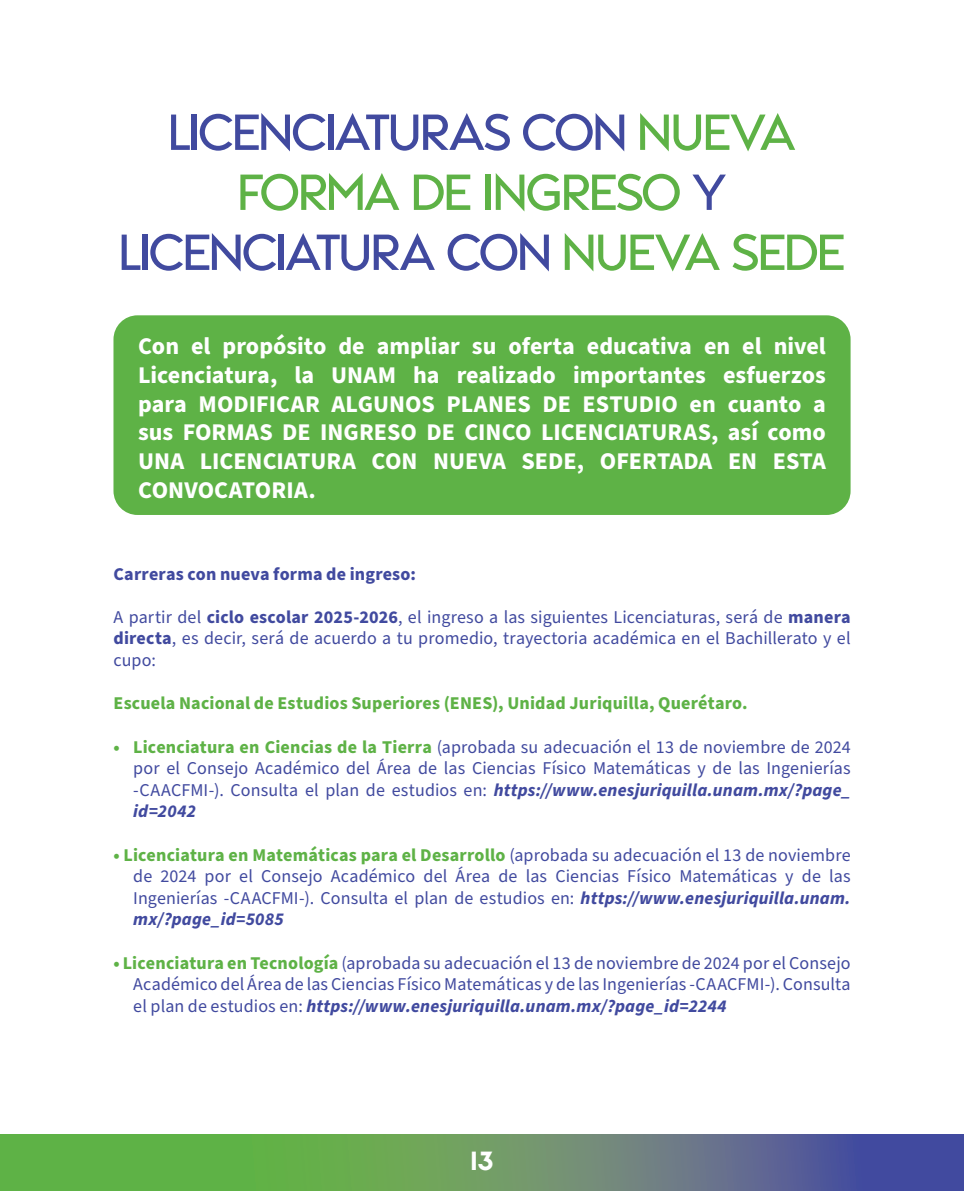
<style>
.page{position:relative;width:964px;height:1191px;background:#fff}
.page>*{position:absolute;margin:0;border:0;box-sizing:border-box;transform-origin:0 0}
.t1{font:50px/60px "Edge Display";letter-spacing:-.005em;color:#414a9f;text-align:center}
.t2{font:700 26px "Edge Display";color:#fff}
.t3{font:700 24px/28.8px "Source Sans Pro";color:#fff;text-align:justify}
.t4{font:18px/21.6px "Source Sans Pro";letter-spacing:.005em;color:#414a9f;text-align:justify}
.t5{font:700 18px "Source Sans Pro";letter-spacing:.01em;color:#5eb246}
.t6{font:700 18px "Source Sans Pro";letter-spacing:.01em;color:#414a9f}
.s1{color:#5eb246}
.s2{font-weight:700}
.s3{font-weight:700;color:#5eb246}
.s4{font-weight:700;font-style:italic}
</style>
<div class="page">
<svg style="left:0;top:1134px;width:964px;height:57px;background:#618f6b"></svg>
<div style="left:113px;top:315px;width:737px;height:200px;background:#5eb246;border-radius:24px"></div>
<h1 class="t1" style="left:119px;top:102px;width:727px">LICENCIATURAS CON <span class="s1">NUEVA<br>FORMA DE INGRESO</span> Y<br>LICENCIATURA CON <span class="s1">NUEVA SEDE</span></h1>
<p class="t3" style="left:138px;top:332px;width:689px">Con el propósito de ampliar su oferta educativa en el nivel Licenciatura, la UNAM ha realizado importantes esfuerzos para MODIFICAR ALGUNOS PLANES DE ESTUDIO en cuanto a sus FORMAS DE INGRESO DE CINCO LICENCIATURAS, así como UNA LICENCIATURA CON NUEVA SEDE, OFERTADA EN ESTA CONVOCATORIA.</p>
<p class="t6" style="left:113px;top:561px;width:304px">Carreras con nueva forma de ingreso:</p>
<p class="t4" style="left:113px;top:606px;width:739px">A partir del <span class="s2">ciclo escolar 2025-2026</span>, el ingreso a las siguientes Licenciaturas, será de <span class="s2">manera directa</span>, es decir, será de acuerdo a tu promedio, trayectoria académica en el Bachillerato y el cupo:</p>
<p class="t5" style="left:113px;top:691px;width:636px">Escuela Nacional de Estudios Superiores (ENES), Unidad Juriquilla, Querétaro.</p>
<p class="t4" style="left:133px;top:736px;width:719px;text-indent:-20px"><span class="s3">• Licenciatura en Ciencias de la Tierra</span> (aprobada su adecuación el 13 de noviembre de 2024 por el Consejo Académico del Área de las Ciencias Físico Matemáticas y de las Ingenierías -CAACFMI-). Consulta el plan de estudios en: <span class="s4">https://www.enesjuriquilla.unam.mx/?page_ id=2042</span></p>
<p class="t4" style="left:133px;top:844px;width:719px;text-indent:-20px"><span class="s3">• Licenciatura en Matemáticas para el Desarrollo</span> (aprobada su adecuación el 13 de noviembre de 2024 por el Consejo Académico del Área de las Ciencias Físico Matemáticas y de las Ingenierías -CAACFMI-). Consulta el plan de estudios en: <span class="s4">https://www.enesjuriquilla.unam. mx/?page_id=5085</span></p>
<p class="t4" style="left:133px;top:952px;width:719px;text-indent:-20px"><span class="s3">• Licenciatura en Tecnología</span> (aprobada su adecuación el 13 de noviembre de 2024 por el Consejo Académico del Área de las Ciencias Físico Matemáticas y de las Ingenierías -CAACFMI-). Consulta el plan de estudios en: <span class="s4">https://www.enesjuriquilla.unam.mx/?page_id=2244</span></p>
<h2 class="t2" style="left:471px;top:1144px;width:24px">13</h2>
</div>
